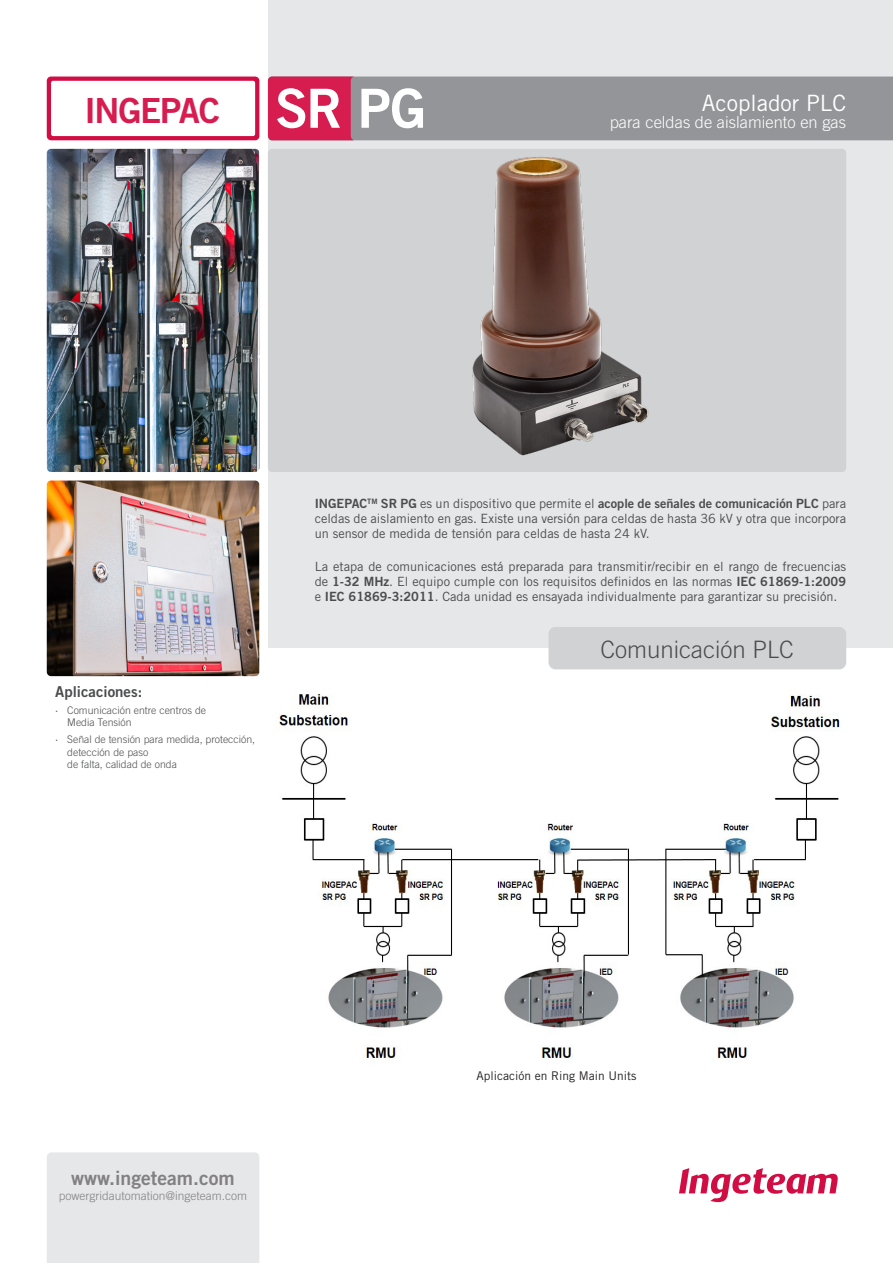
<style>
.page{position:relative;width:893px;height:1263px;background:#fff}
.page>*{position:absolute;margin:0;border:0;box-sizing:border-box;transform-origin:0 0}
.SubtitlePar{font:54px "Trade Gothic Bold Two";color:#fff}
.LogoFront{font:34.65px "Trade Gothic Bold Two";letter-spacing:-.035em;color:#d71d50}
.titular{font:300 24px "Trade Gothic";color:#4b4c4d}
.MainTitlePar{font:22.5px "Trade Gothic";color:#fff}
.t1{font:19.5px "Trade Gothic Bold Two";color:#828081}
.SubtitlePar-2{font:300 16.5px "Trade Gothic";color:#fff}
.t2{font:15px "Trade Gothic Bold Two";color:#4b4c4d}
.IntroPar{font:12.75px/15.3px "Trade Gothic";color:#4b4c4d;text-align:justify}
.t3{font:300 12px "Trade Gothic";color:#828081}
.t4{font:12px "Trade Gothic";color:#231f20}
.t5{font:300 10.5px/12.6px "Trade Gothic";color:#4b4c4d}
.s1{font-weight:400}
.s2{font-family:"Trade Gothic Bold Two"}
</style>
<div class="page">
<div style="left:268px;top:0;width:625px;height:648px;background:#e6e7e9"></div>
<svg style="left:679px;top:1168px;width:159px;height:34px"></svg>
<div style="left:47px;top:1152px;width:212px;height:111px;background:#e6e7e9"></div>
<svg style="left:47px;top:77px;width:212px;height:63px;background:#d31449"></svg>
<div style="left:51px;top:81px;width:204px;height:55px;background:#fff;border-radius:2px"></div>
<div style="left:268px;top:149px;width:578px;height:323px;background:#d1d2d4;border-radius:4px"></div>
<img style="left:472px;top:157px;width:177px;height:299px">
<img style="left:47px;top:480px;width:212px;height:196px">
<img style="left:47px;top:149px;width:212px;height:323px">
<img style="left:278px;top:694px;width:562px;height:369px">
<svg style="left:268px;top:77px;width:625px;height:63px;background:#9c858e"></svg>
<div style="left:549px;top:627px;width:297px;height:42px;background:#d1d2d4;border-radius:7px"></div>
<p class="LogoFront" style="left:84px;top:89px;width:137px">INGEPAC</p>
<p class="SubtitlePar" style="left:275px;top:75px;width:153px">SR PG</p>
<p class="MainTitlePar" style="left:702px;top:89px;width:146px">Acoplador PLC</p>
<p class="SubtitlePar-2" style="left:610px;top:112px;width:238px">para celdas de aislamiento en gas</p>
<p class="t2" style="left:55px;top:682px;width:89px">Aplicaciones:</p>
<p class="t5" style="left:67px;top:703px;width:140px;text-indent:-12px"><span class="s1">∙</span> Comunicación entre centros de<br>Media Tensión</p>
<p class="t5" style="left:67px;top:733px;width:189px;text-indent:-12px"><span class="s1">∙</span> Señal de tensión para medida, protección, detección de paso<br>de falta, calidad de onda</p>
<p class="IntroPar" style="left:315px;top:495px;width:533px"><span class="s2">INGEPAC</span><sup>TM</sup> <span class="s2">SR PG</span> es un dispositivo que permite el <span class="s2">acople de señales de comunicación PLC</span> para celdas de aislamiento en gas. Existe una versión para celdas de hasta 36 kV y otra que incorpora un sensor de medida de tensión para celdas de hasta 24 kV.</p>
<p class="IntroPar" style="left:315px;top:558px;width:533px">La etapa de comunicaciones está preparada para transmitir/recibir en el rango de frecuencias de <span class="s2">1-32 MHz</span>. El equipo cumple con los requisitos definidos en las normas <span class="s2">IEC 61869-1:2009 </span>e <span class="s2">IEC 61869-3:2011</span>. Cada unidad es ensayada individualmente para garantizar su precisión.</p>
<p class="titular" style="left:600px;top:635px;width:195px">Comunicación PLC</p>
<h3 class="t1" style="left:71px;top:1166px;width:165px">www.ingeteam.com</h3>
<p class="t3" style="left:59px;top:1189px;width:190px">powergridautomation@ingeteam.com</p>
<p class="t4" style="left:476px;top:1068px;width:162px">Aplicación en Ring Main Units</p>
</div>
